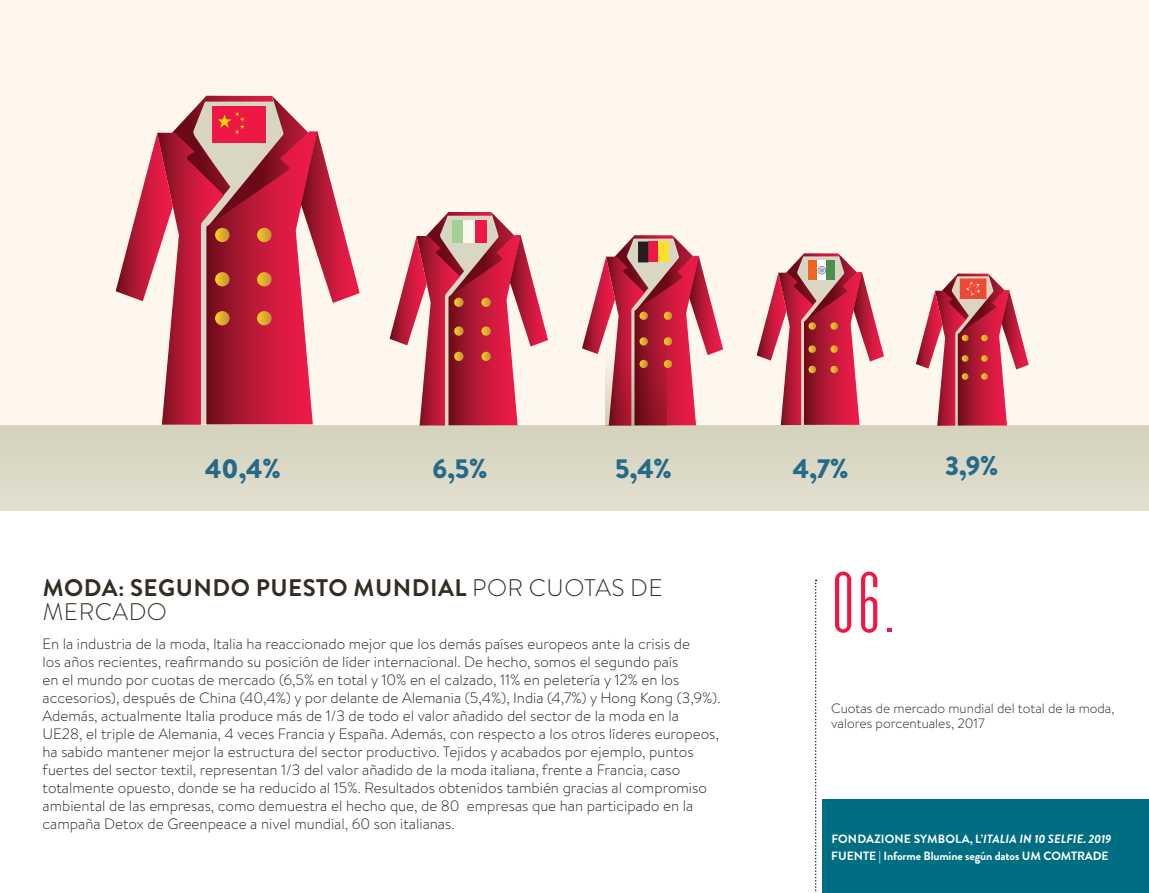
<style>
.page{position:relative;width:1149px;height:893px;background:#fff}
.page>*{position:absolute;margin:0;border:0;box-sizing:border-box;transform-origin:0 0}
.t1{font:condensed 75px "Chrysler";color:#ed1845}
.t2{font:900 27.45px "Brandon Grotesque";color:#266a89}
.t3{font:900 27px "Brandon Grotesque";color:#266a89}
.t4{font:700 24px/24px "Brandon Grotesque";letter-spacing:.02em;color:#352d23}
.t5{font:300 15px/18px "Brandon Text";color:#231f20}
.t6{font:300 13.5px/15px "Brandon Text";color:#231f20}
.t7{font:italic 700 12px "Brandon Grotesque";letter-spacing:.01em;color:#fff}
.t8{font:700 12px "Brandon Grotesque";letter-spacing:-.01em;color:#fff}
.s1{font-weight:300}
.s2{font-style:normal}
</style>
<div class="page">
<div style="left:822px;top:799px;width:326px;height:94px;background:#006e82"></div>
<svg style="left:815px;top:580px;width:1px;height:313px"></svg>
<div style="left:0;top:0;width:1148px;height:510px;background:#fef7ee"></div>
<div style="left:0;top:426px;width:1148px;height:84px;background:#dbdac6"></div>
<svg style="left:389px;top:212px;width:159px;height:213px"></svg>
<svg style="left:582px;top:235px;width:141px;height:190px"></svg>
<div style="left:475px;top:220px;width:11px;height:23px;background:#ed1845"></div>
<div style="left:452px;top:220px;width:11px;height:23px;background:#a0d294"></div>
<div style="left:463px;top:220px;width:12px;height:23px;background:#fef7ee"></div>
<svg style="left:756px;top:253px;width:127px;height:172px"></svg>
<div style="left:648px;top:242px;width:10px;height:20px;background:#ed1845"></div>
<div style="left:658px;top:242px;width:10px;height:20px;background:#ffdd2b"></div>
<div style="left:638px;top:242px;width:10px;height:20px;background:#231f20"></div>
<svg style="left:116px;top:96px;width:243px;height:329px"></svg>
<svg style="left:605px;top:319px;width:61px;height:107px;background:#a93e4a"></svg>
<svg style="left:915px;top:274px;width:113px;height:152px"></svg>
<p class="t2" style="left:205px;top:449px;width:77px">40,4%</p>
<p class="t2" style="left:432px;top:449px;width:56px">6,5%</p>
<p class="t2" style="left:615px;top:449px;width:58px">5,4%</p>
<p class="t2" style="left:792px;top:449px;width:57px">4,7%</p>
<p class="t3" style="left:944px;top:446px;width:55px">3,9%</p>
<p class="t4" style="left:43px;top:576px;width:621px">MODA: SEGUNDO PUESTO MUNDIAL <span class="s1">POR CUOTAS DE<br>MERCADO</span></p>
<p class="t5" style="left:43px;top:634px;width:679px">En la industria de la moda, Italia ha reaccionado mejor que los demás países europeos ante la crisis de<br>los años recientes, reafirmando su posición de líder internacional. De hecho, somos el segundo país<br>en el mundo por cuotas de mercado (6,5% en total y 10% en el calzado, 11% en peletería y 12% en los accesorios), después de China (40,4%) y por delante de Alemania (5,4%), India (4,7%) y Hong Kong (3,9%).<br>Además, actualmente Italia produce más de 1/3 de todo el valor añadido del sector de la moda en la UE28, el triple de Alemania, 4 veces Francia y España. Además, con respecto a los otros líderes europeos, ha sabido mantener mejor la estructura del sector productivo. Tejidos y acabados por ejemplo, puntos fuertes del sector textil, representan 1/3 del valor añadido de la moda italiana, frente a Francia, caso totalmente opuesto, donde se ha reducido al 15%. Resultados obtenidos también gracias al compromiso ambiental de las empresas, como demuestra el hecho que, de 80 empresas que han participado en la campaña Detox de Greenpeace a nivel mundial, 60 son italianas.</p>
<p class="t1" style="left:831px;top:558px;width:67px">06.</p>
<p class="t6" style="left:831px;top:700px;width:284px">Cuotas de mercado mundial del total de la moda, valores porcentuales, 2017</p>
<p class="t7" style="left:831px;top:830px;width:281px"><span class="s2">FONDAZIONE SYMBOLA, L’</span>ITALIA IN 10 SELFIE. 2019</p>
<p class="t8" style="left:831px;top:847px;width:279px">FUENTE | Informe Blumine según datos UM COMTRADE</p>
</div>
